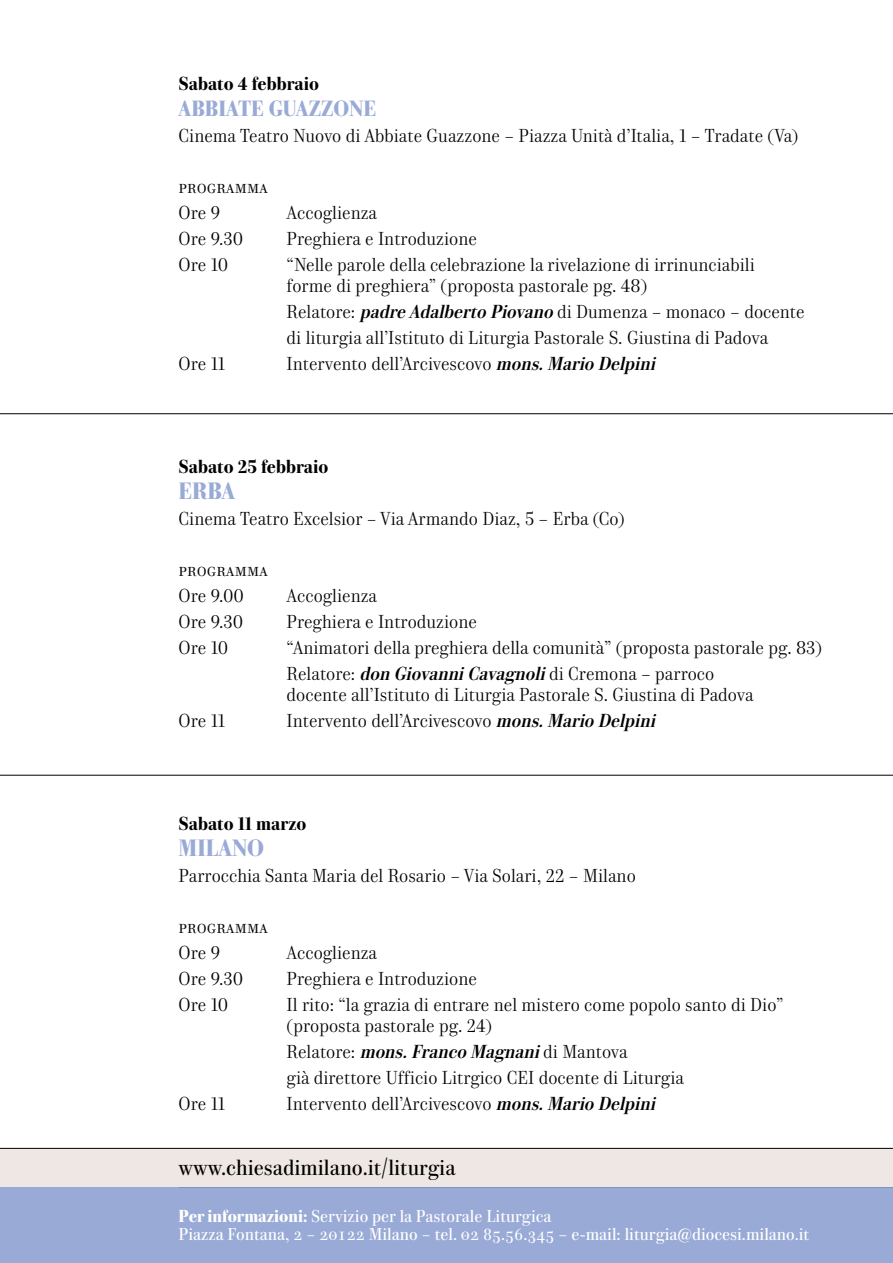
<style>
.page{position:relative;width:893px;height:1263px;background:#fff}
.page>*{position:absolute;margin:0;border:0;box-sizing:border-box;transform-origin:0 0}
.t1{font:900 22.5px "Parmigiano Text Std";color:#99aad7}
.t2{font:21px "Parmigiano Text Std Reg";color:#000}
.t3{font:900 21px "Parmigiano Text Std";letter-spacing:-.005em;color:#99aad7}
.t4{font:300 18px/25.8px "Parmigiano Text Std";color:#000}
.t5{font:18px "Parmigiano Text Std Bld";color:#000}
.t6{font:16.5px/18px "Parmigiano Text Std Reg";color:#fff}
.s1{font-weight:500;font-style:italic}
.s2{font-family:"Parmigiano Text Std";font-weight:900}
</style>
<div class="page">
<div style="left:0;top:1186px;width:893px;height:77px;background:#99aad7"></div>
<hr style="left:179px;top:1186px;width:714px;height:1px;background:#000">
<div style="left:0;top:1148px;width:893px;height:38px;background:#efe7e3"></div>
<hr style="left:0;top:1148px;width:893px;height:1px;background:#000">
<hr style="left:0;top:413px;width:893px;height:1px;background:#000">
<hr style="left:0;top:775px;width:893px;height:1px;background:#000">
<p class="t5" style="left:179px;top:72px;width:142px">Sabato 4 febbraio</p>
<p class="t3" style="left:179px;top:94px;width:199px">ABBIATE GUAZZONE</p>
<p class="t4" style="left:179px;top:123px;width:621px">Cinema Teatro Nuovo di Abbiate Guazzone – Piazza Unità d’Italia, 1 – Tradate (Va)</p>
<p class="t4" style="left:179px;top:174px;width:91px">programma<br>Ore 9</p>
<p class="t4" style="left:287px;top:200px;width:92px">Accoglienza</p>
<p class="t4" style="left:179px;top:226px;width:66px">Ore 9.30</p>
<p class="t4" style="left:287px;top:226px;width:192px">Preghiera e Introduzione</p>
<p class="t4" style="left:179px;top:252px;width:51px">Ore 10</p>
<p class="t4" style="left:287px;top:254px;width:470px;line-height:21.6px">“Nelle parole della celebrazione la rivelazione di irrinunciabili forme di preghiera” (proposta pastorale pg. 48)</p>
<p class="t4" style="left:287px;top:299px;width:520px">Relatore: <span class="s1">padreAdalberto Piovano</span> di Dumenza – monaco – docente di liturgia all’Istituto di Liturgia Pastorale S. Giustina di Padova</p>
<p class="t4" style="left:179px;top:351px;width:48px">Ore 11</p>
<p class="t4" style="left:287px;top:351px;width:375px">Intervento dell’Arcivescovo <span class="s1">mons.Mario Delpini</span></p>
<p class="t5" style="left:179px;top:454px;width:151px">Sabato 25 febbraio</p>
<p class="t1" style="left:179px;top:475px;width:58px">ERBA</p>
<p class="t4" style="left:179px;top:506px;width:448px">Cinema Teatro Excelsior – Via Armando Diaz, 5 – Erba (Co)</p>
<p class="t4" style="left:179px;top:557px;width:91px">programma<br>Ore 9.00</p>
<p class="t4" style="left:287px;top:583px;width:92px">Accoglienza</p>
<p class="t4" style="left:179px;top:609px;width:66px">Ore 9.30</p>
<p class="t4" style="left:287px;top:609px;width:192px">Preghiera e Introduzione</p>
<p class="t4" style="left:179px;top:635px;width:51px">Ore 10</p>
<p class="t4" style="left:287px;top:635px;width:537px">“Animatori della preghiera della comunità” (proposta pastorale pg. 83)<br>Relatore: <span class="s1">don GiovanniCavagnoli</span>di Cremona – parroco</p>
<p class="t4" style="left:287px;top:682px;width:469px">docente all’Istituto di Liturgia Pastorale S. Giustina di Padova</p>
<p class="t4" style="left:179px;top:708px;width:48px">Ore 11</p>
<p class="t4" style="left:287px;top:708px;width:375px">Intervento dell’Arcivescovo <span class="s1">mons.Mario Delpini</span></p>
<p class="t5" style="left:179px;top:812px;width:129px">Sabato 11 marzo</p>
<p class="t1" style="left:179px;top:832px;width:87px">MILANO</p>
<p class="t4" style="left:179px;top:863px;width:459px">Parrocchia Santa Maria del Rosario – Via Solari, 22 – Milano</p>
<p class="t4" style="left:179px;top:914px;width:91px">programma<br>Ore 9</p>
<p class="t4" style="left:287px;top:940px;width:92px">Accoglienza</p>
<p class="t4" style="left:179px;top:966px;width:66px">Ore 9.30</p>
<p class="t4" style="left:287px;top:966px;width:192px">Preghiera e Introduzione</p>
<p class="t4" style="left:179px;top:992px;width:51px">Ore 10</p>
<p class="t4" style="left:287px;top:994px;width:498px;line-height:21.6px">Il rito: “la grazia di entrare nel mistero come popolo santo di Dio” (proposta pastorale pg. 24)</p>
<p class="t4" style="left:287px;top:1039px;width:399px">Relatore: <span class="s1">mons.Franco Magnani</span>di Mantova<br>già direttore Ufficio Litrgico CEI docente di Liturgia</p>
<p class="t4" style="left:179px;top:1091px;width:48px">Ore 11</p>
<p class="t4" style="left:287px;top:1091px;width:375px">Intervento dell’Arcivescovo <span class="s1">mons.Mario Delpini</span></p>
<p class="t2" style="left:179px;top:1155px;width:278px">www.chiesadimilano.it/liturgia</p>
<p class="t6" style="left:179px;top:1207px;width:632px"><span class="s2">Per informazioni:</span> Servizio per la Pastorale Liturgica<br>Piazza Fontana, 2 – 20122 Milano – tel. 02 85.56.345 – e-mail: liturgia@diocesi.milano.it</p>
</div>
